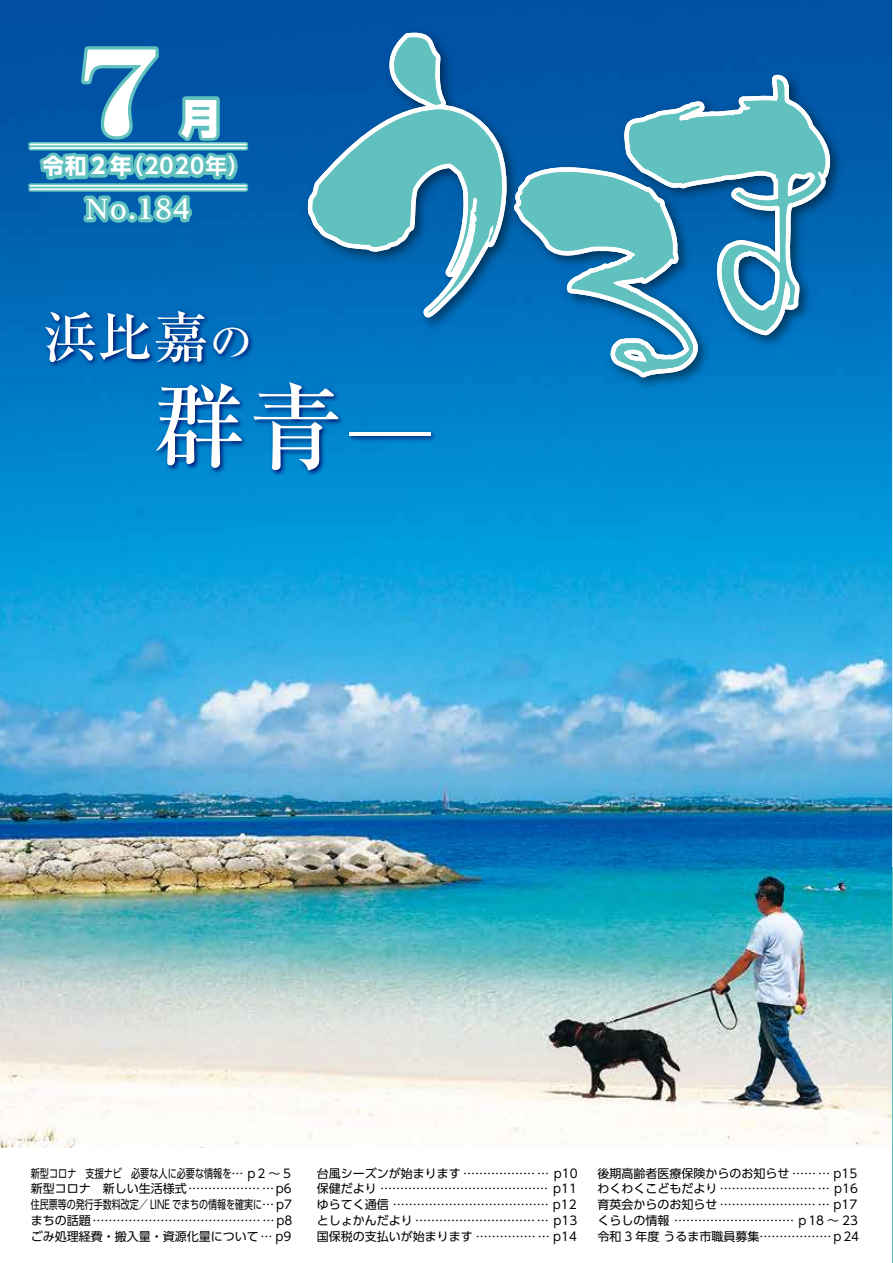
<style>
.page{position:relative;width:893px;height:1263px;background:#fff}
.page>*{position:absolute;margin:0;border:0;box-sizing:border-box;transform-origin:0 0}
.t1{font:115.5px "Ro H Mincho Std UB";color:#fff;scale:1.2 1}
.t2{font:500 94.5px "Ryumin Pr 6 N";color:#fff}
.t3{font:500 55.5px "Ryumin Pr 6 N";color:#fff}
.t4{font:800 41.25px "UD Shin Go Pro";color:#fff}
.t5{font:700 26.4px "UD Reimin Pro";color:#fff}
.t6{font:700 21.45px "UD Shin Go Pro De";letter-spacing:.05em;color:#fff}
.t7{font:12px/15.8px "UD Shin Go Pro";color:#000;text-align:justify}
.t8{font:12px/15.8px "UD Shin Go Pro";color:#000;text-align:justify;scale:.76 1}
.s1{font-family:"UD Shin Go Pro"}
.s2{font-size:43.5px}
.s3{font-size:55.5px}
.s4{font-family:"UD Shin Go Pr 6 N";font-weight:300;font-size:56.7px}
</style>
<div class="page">
<img style="left:0;top:0;width:893px;height:1147px">
<svg style="left:34px;top:43px;width:207px;height:189px;background:#1d76ae"></svg>
<div style="left:31px;top:142px;width:215px;height:5px;background:#94d4d2"></div>
<hr style="left:31px;top:146px;width:215px;height:4px;background:#61c1be">
<div style="left:31px;top:183px;width:215px;height:5px;background:#69c4c1"></div>
<div style="left:31px;top:187px;width:215px;height:5px;background:#72c7c5"></div>
<img style="left:299px;top:24px;width:549px;height:372px">
<svg style="left:622px;top:68px;width:208px;height:272px;background:#0b62ad"></svg>
<svg style="left:304px;top:99px;width:200px;height:231px;background:#076ab6"></svg>
<svg style="left:504px;top:162px;width:211px;height:222px;background:#1173b7"></svg>
<svg style="left:627px;top:80px;width:203px;height:251px;background:#4899bc"></svg>
<svg style="left:311px;top:24px;width:195px;height:289px;background:#368ab6"></svg>
<svg style="left:519px;top:172px;width:175px;height:201px;background:#459dbf"></svg>
<hr style="left:31px;top:144px;width:215px;height:1px;background:#fff">
<hr style="left:31px;top:147px;width:215px;height:2px;background:#fff">
<hr style="left:31px;top:185px;width:215px;height:2px;background:#fff">
<hr style="left:31px;top:188px;width:215px;height:2px;background:#fff">
<img style="left:38px;top:305px;width:408px;height:197px">
<h1 class="t1" style="left:79px;top:16px;width:69px">7</h1>
<h3 class="t4" style="left:180px;top:84px;width:43px">月</h3>
<h3 class="t6" style="left:43px;top:149px;width:208px"><span class="s1">令和２年</span>（2020年）</h3>
<h3 class="t5" style="left:86px;top:188px;width:105px">No.184</h3>
<h3 class="t3" style="left:43px;top:294px;width:211px">浜比嘉<span class="s2">の</span></h3>
<h2 class="t2" style="left:43px;top:353px;width:396px"><span class="s3">　</span> 群青<span class="s4">ー</span></h2>
<p class="t8" style="left:31px;top:1165px;width:346px">新型コロナ　支援ナビ　必要な人に必要な情報を… ｐ2 ～ 5新型コロナ　新しい生活様式……………… … p6住民票等の発行手数料改定／ LINE でまちの情報を確実に… p7まちの話題…………………………………… … p8ごみ処理経費・搬入量・資源化量について… p9</p>
<p class="t7" style="left:317px;top:1165px;width:262px">台風シーズンが始まります ……………… … p10保健だより …………………………………… p11ゆらてく通信 ………………………………… p12としょかんだより ………………………… … p13国保税の支払いが始まります …………… … p14</p>
<p class="t7" style="left:597px;top:1165px;width:263px;text-align:left">後期高齢者医療保険からのお知らせ …… … p15わくわくこどもだより …………………… … p16育英会からのお知らせ …………………… … p17くらしの情報 ………………………… ｐ18 ～ 23令和 3 年度 うるま市職員募集………………ｐ24</p>
</div>
